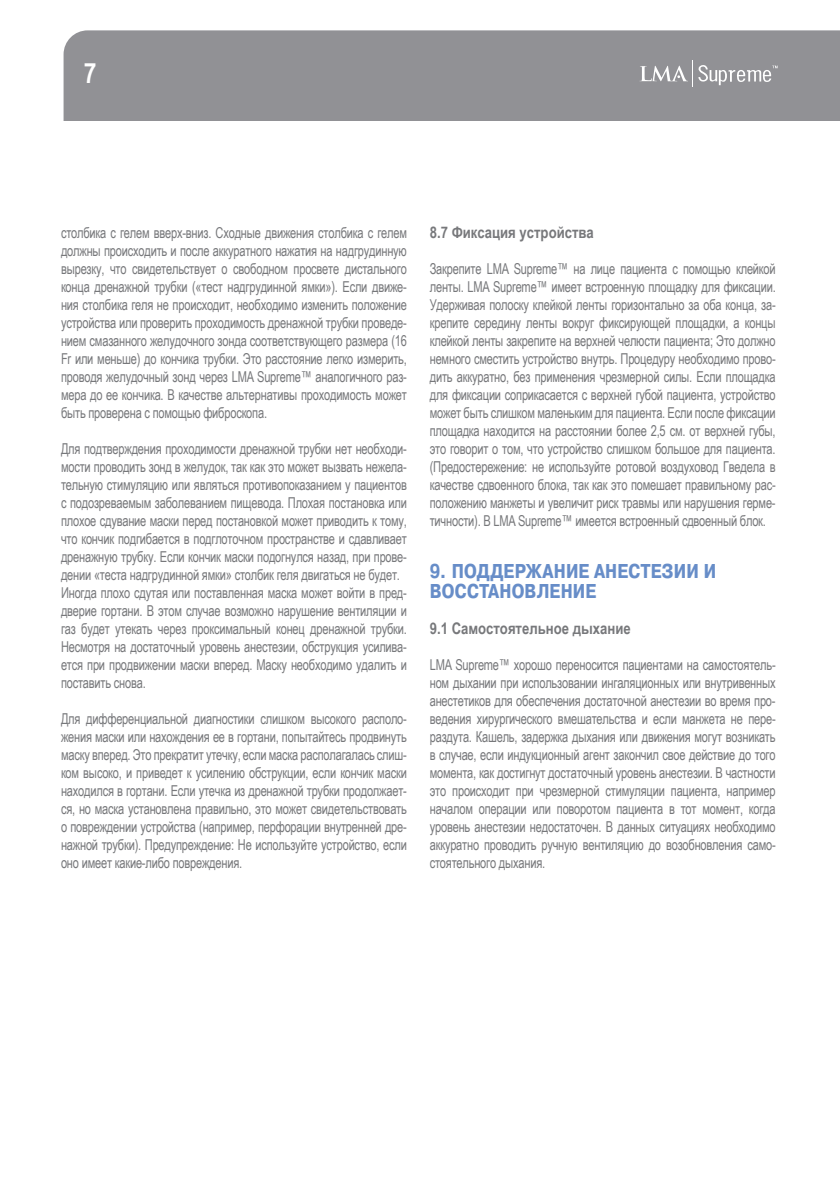
<style>
.page{position:relative;width:840px;height:1191px;background:#fff}
.page>*{position:absolute;margin:0;border:0;box-sizing:border-box;transform-origin:0 0}
.t1{font:700 28px "Arial Narrow";color:#fff}
.t2{font:700 20px/20px "Pragmatica Cond C";letter-spacing:.015em;color:#678dc8}
.t3{font:700 16px "Arial Narrow";color:#77787b}
.t4{font:15px/18px "Arial Narrow";letter-spacing:-.015em;color:#77787b;text-align:justify;scale:.9 1}
</style>
<div class="page">
<div style="left:63px;top:30px;width:776px;height:91px;background:#919195"></div>
<svg style="left:639px;top:60px;width:138px;height:27px;background:#a2a2a6"></svg>
<h1 class="t1" style="left:84px;top:52px;width:14px">7</h1>
<p class="t4" style="left:61px;top:223px;width:385px">столбика с гелем вверх-вниз. Сходные движения столбика с гелем должны происходить и после аккуратного нажатия на надгрудинную вырезку, что свидетельствует о свободном просвете дистального конца дренажной трубки («тест надгрудинной ямки»). Если движе&shy;ния столбика геля не происходит, необходимо изменить положение устройства или проверить проходимость дренажной трубки проведе&shy;нием смазанного желудочного зонда соответствующего размера (16<br>Fr или меньше) до кончика трубки. Это расстояние легко измерить, проводя желудочный зонд через LMA Supreme™ аналогичного раз&shy;мера до ее кончика. В качестве альтернативы проходимость может быть проверена с помощью фиброскопа.</p>
<p class="t4" style="left:61px;top:439px;width:385px;text-align:left">Для подтверждения проходимости дренажной трубки нет необходи&shy;мости проводить зонд в желудок, так как это может вызвать нежела&shy;тельную стимуляцию или являться противопоказанием у пациентов с подозреваемым заболеванием пищевода. Плохая постановка или плохое сдувание маски перед постановкой может приводить к тому, что кончик подгибается в подглоточном пространстве и сдавливает дренажную трубку. Если кончик маски подогнулся назад, при прове&shy;дении «теста надгрудинной ямки» столбик геля двигаться не будет.<br>Иногда плохо сдутая или поставленная маска может войти в пред&shy;дверие гортани. В этом случае возможно нарушение вентиляции и газ будет утекать через проксимальный конец дренажной трубки.<br>Несмотря на достаточный уровень анестезии, обструкция усилива&shy;ется при продвижении маски вперед. Маску необходимо удалить и поставить снова.</p>
<p class="t4" style="left:61px;top:709px;width:385px">Для дифференциальной диагностики слишком высокого располо&shy;жения маски или нахождения ее в гортани, попытайтесь продвинуть маску вперед. Это прекратит утечку, если маска располагалась слиш&shy;ком высоко, и приведет к усилению обструкции, если кончик маски находился в гортани. Если утечка из дренажной трубки продолжает&shy;ся, но маска установлена правильно, это может свидетельствовать о повреждении устройства (например, перфорации внутренней дре&shy;нажной трубки). Предупреждение: Не используйте устройство, если оно имеет какие-либо повреждения.</p>
<p class="t3" style="left:429px;top:220px;width:165px">8.7 Фиксация устройства</p>
<p class="t4" style="left:429px;top:259px;width:386px">Закрепите LMA Supreme™ на лице пациента с помощью клейкой ленты. LMA Supreme™ имеет встроенную площадку для фиксации.<br>Удерживая полоску клейкой ленты горизонтально за оба конца, за&shy;крепите середину ленты вокруг фиксирующей площадки, а концы клейкой ленты закрепите на верхней челюсти пациента; Это должно немного сместить устройство внутрь. Процедуру необходимо прово&shy;дить аккуратно, без применения чрезмерной силы. Если площадка для фиксации соприкасается с верхней губой пациента, устройство может быть слишком маленьким для пациента. Если после фиксации площадка находится на расстоянии более 2,5 см. от верхней губы, это говорит о том, что устройство слишком большое для пациента. (Предостережение: не используйте ротовой воздуховод Гведела в качестве сдвоенного блока, так как это помешает правильному рас&shy;положению манжеты и увеличит риск травмы или нарушения герме&shy;тичности). В LMA Supreme™ имеется встроенный сдвоенный блок.</p>
<h2 class="t2" style="left:429px;top:561px;width:288px">9. ПОДДЕРЖАНИЕ АНЕСТЕЗИИ И<br>ВОССТАНОВЛЕНИЕ</h2>
<p class="t3" style="left:429px;top:616px;width:202px">9.1 Самостоятельное дыхание</p>
<p class="t4" style="left:429px;top:655px;width:385px">LMA Supreme™ хорошо переносится пациентами на самостоятель&shy;ном дыхании при использовании ингаляционных или внутривенных анестетиков для обеспечения достаточной анестезии во время про&shy;ведения хирургического вмешательства и если манжета не пере&shy;раздута. Кашель, задержка дыхания или движения могут возникать в случае, если индукционный агент закончил свое действие до того момента, как достигнут достаточный уровень анестезии. В частности это происходит при чрезмерной стимуляции пациента, например началом операции или поворотом пациента в тот момент, когда уровень анестезии недостаточен. В данных ситуациях необходимо аккуратно проводить ручную вентиляцию до возобновления само&shy;стоятельного дыхания.</p>
</div>
